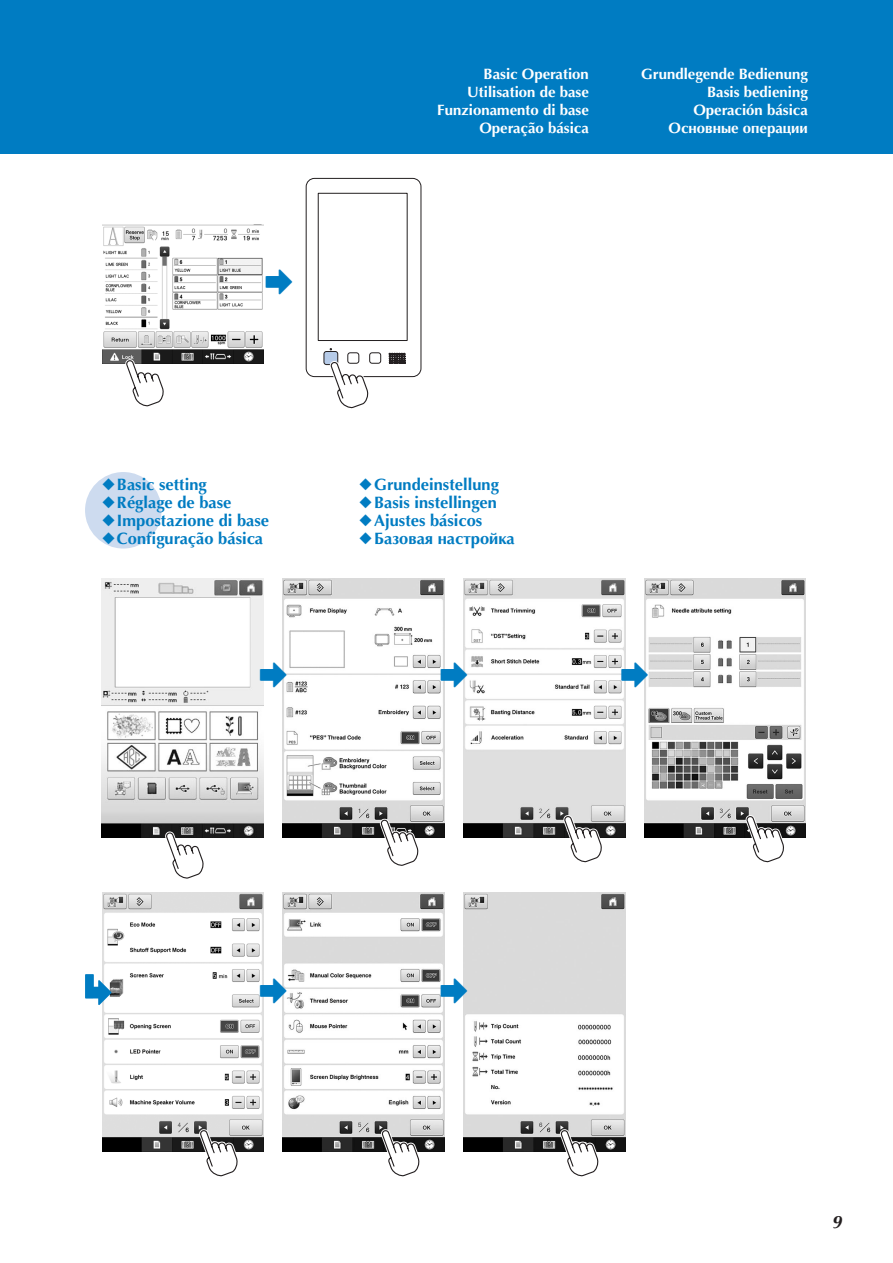
<style>
.page{position:relative;width:893px;height:1263px;background:#fff}
.page>*{position:absolute;margin:0;border:0;box-sizing:border-box;transform-origin:0 0}
.t1{font:27px "D5 Quick Ref Number";color:#007cc2}
.t2{font:italic 700 18px "Optima LTCYR";color:#231f20}
.t3{font:700 16.5px "Optima LTCYR";color:#007cc2}
.t4{font:700 15px/18px "Optima LTCYR";color:#fff;text-align:right}
</style>
<div class="page">
<div style="left:0;top:0;width:893px;height:153px;background:#007cc2"></div>
<div style="left:85px;top:472px;width:77px;height:76px;background:#cddbef;border-radius:50%"></div>
<img style="left:102px;top:579px;width:162px;height:259px">
<img style="left:283px;top:579px;width:161px;height:258px">
<img style="left:463px;top:579px;width:162px;height:258px">
<img style="left:644px;top:579px;width:162px;height:258px">
<img style="left:102px;top:892px;width:162px;height:259px">
<img style="left:283px;top:892px;width:161px;height:259px">
<img style="left:463px;top:892px;width:162px;height:259px">
<svg style="left:85px;top:974px;width:27px;height:31px"></svg>
<svg style="left:165px;top:831px;width:39px;height:48px"></svg>
<svg style="left:380px;top:819px;width:39px;height:47px"></svg>
<svg style="left:563px;top:815px;width:40px;height:48px"></svg>
<svg style="left:745px;top:815px;width:40px;height:48px"></svg>
<svg style="left:199px;top:1129px;width:40px;height:48px"></svg>
<svg style="left:381px;top:1129px;width:39px;height:48px"></svg>
<svg style="left:560px;top:1129px;width:39px;height:48px"></svg>
<img style="left:102px;top:224px;width:162px;height:139px">
<svg style="left:306px;top:178px;width:115px;height:231px"></svg>
<svg style="left:125px;top:359px;width:40px;height:48px"></svg>
<h1 class="t1" style="left:264px;top:268px;width:31px">A</h1>
<p class="t4" style="left:437px;top:65px;width:153px">Basic Operation<br>Utilisation de base<br>Funzionamento di base<br>Operação básica</p>
<p class="t4" style="left:641px;top:65px;width:168px">Grundlegende Bedienung<br>Basis bediening<br>Operación básica<br>Основные операции</p>
<p class="t3" style="left:102px;top:474px;width:106px">◆Basic setting</p>
<p class="t3" style="left:102px;top:492px;width:131px">◆Réglage de base</p>
<p class="t3" style="left:102px;top:510px;width:169px">◆Impostazione di base</p>
<p class="t3" style="left:102px;top:528px;width:163px">◆Configuração básica</p>
<p class="t3" style="left:359px;top:474px;width:141px">◆Grundeinstellung</p>
<p class="t3" style="left:359px;top:492px;width:139px">◆Basis instellingen</p>
<p class="t3" style="left:359px;top:510px;width:125px">◆Ajustes básicos</p>
<p class="t3" style="left:359px;top:528px;width:157px">◆Базовая настройка</p>
<h1 class="t1" style="left:259px;top:662px;width:31px">A</h1>
<h1 class="t1" style="left:439px;top:662px;width:31px">A</h1>
<h1 class="t1" style="left:620px;top:662px;width:31px">A</h1>
<h1 class="t1" style="left:259px;top:978px;width:31px">A</h1>
<h1 class="t1" style="left:439px;top:978px;width:31px">A</h1>
<p class="t2" style="left:832px;top:1210px;width:12px">9</p>
</div>
